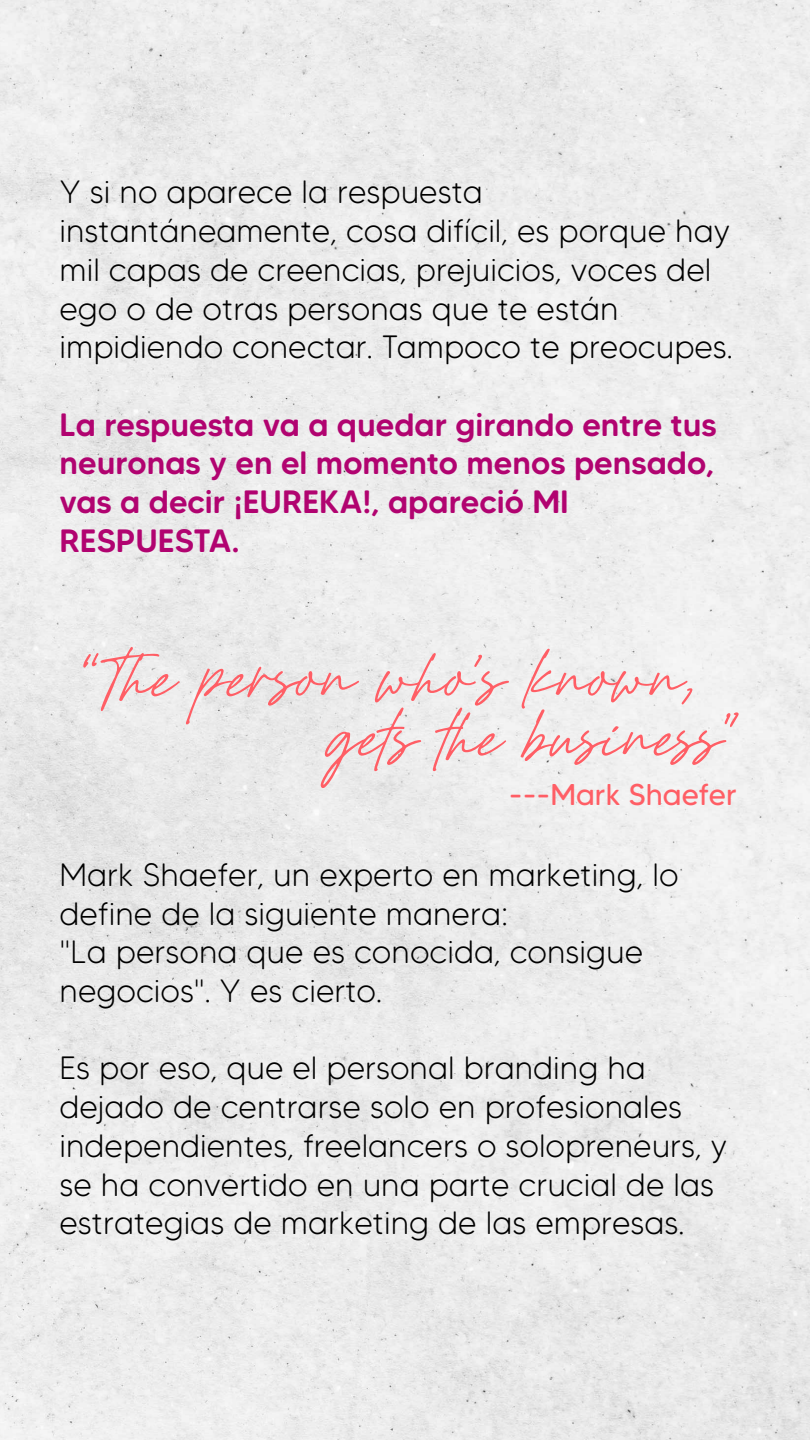
<style>
.page{position:relative;width:810px;height:1440px;background:#fff}
.page>*{position:absolute;margin:0;border:0;box-sizing:border-box;transform-origin:0 0}
.t1{font:80.62px/59.2px "Golden Hopes PERSONALUSEONLY";color:#ff5e65}
.t2{font:300 32.25px/38.7px "MADE Tommy Soft";color:#000}
.t3{font:500 32.25px/38.7px "MADE Tommy Soft";color:#b10370}
.t4{font:30px "MADE Tommy Soft";color:#ff5e65}
</style>
<div class="page">
<img style="left:0;top:0;width:810px;height:1440px">
<p class="t2" style="left:60px;top:173px;width:675px">Y si no aparece la respuesta instantáneamente, cosa difícil, es porque hay mil capas de creencias, prejuicios, voces del ego o de otras personas que te están impidiendo conectar. Tampoco te preocupes.</p>
<p class="t3" style="left:60px;top:405px;width:659px">La respuesta va a quedar girando entre tus neuronas y en el momento menos pensado, vas a decir ¡EUREKA!, apareció MI<br>RESPUESTA.</p>
<h1 class="t1" style="left:331px;top:652px;width:411px;text-indent:-249px">“The person who’s known, gets the business”</h1>
<p class="t4" style="left:509px;top:776px;width:230px">---Mark Shaefer</p>
<p class="t2" style="left:60px;top:855px;width:621px">Mark Shaefer, un experto en marketing, lo define de la siguiente manera:<br>"La persona que es conocida, consigue negocios". Y es cierto.</p>
<p class="t2" style="left:60px;top:1049px;width:669px">Es por eso, que el personal branding ha dejado de centrarse solo en profesionales independientes, freelancers o solopreneurs, y se ha convertido en una parte crucial de las estrategias de marketing de las empresas.</p>
</div>
